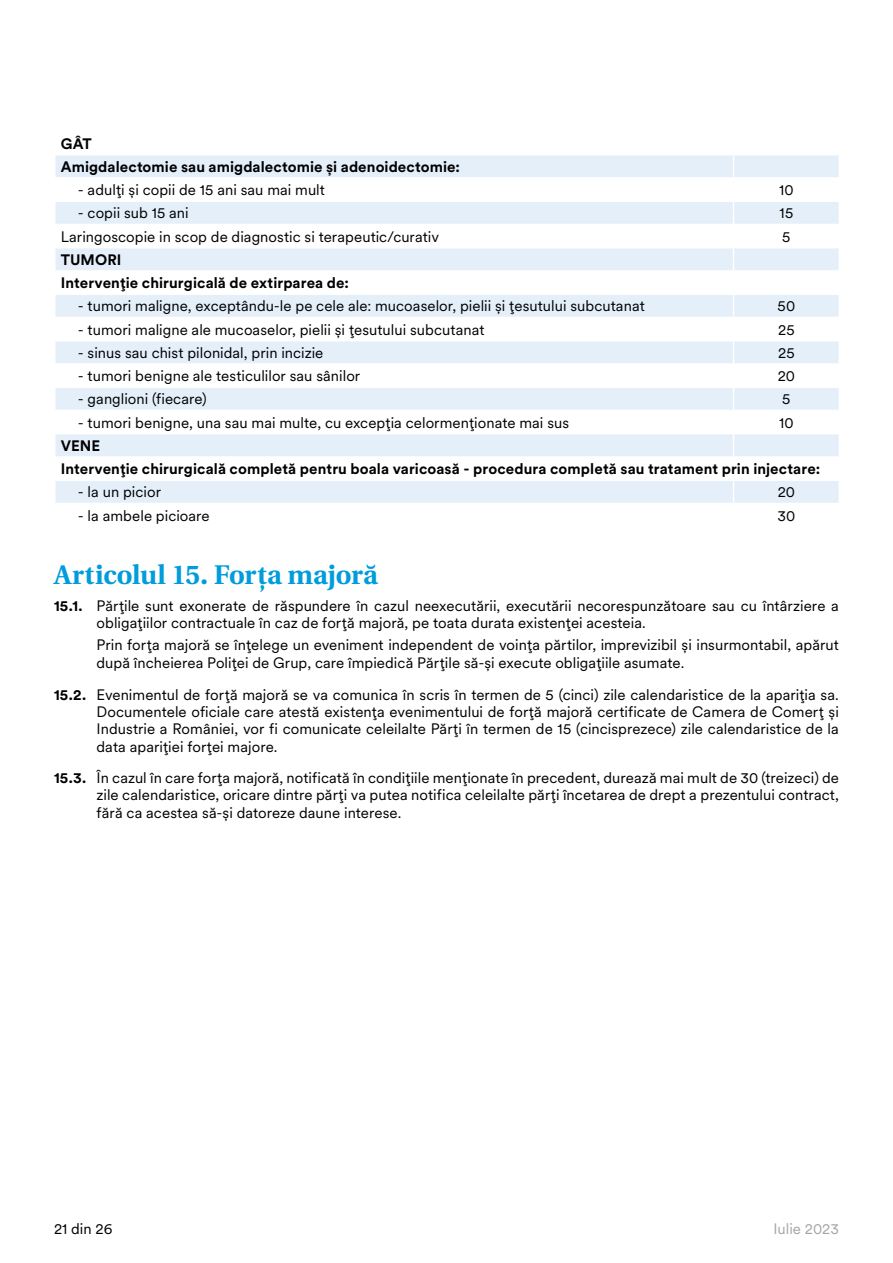
<style>
.page{position:relative;width:893px;height:1263px;background:#fff}
.page>*{position:absolute;margin:0;border:0;box-sizing:border-box;transform-origin:0 0}
.t1{font:700 27px "Linguistics Pro";letter-spacing:-.005em;color:#009cdc}
.t2{font:15px/17.2px "Met Life Circular";letter-spacing:.005em;color:#000}
.t3{font:700 15px/23.2px "Met Life Circular";letter-spacing:.005em;color:#000}
.t4{font:15px "Met Life Circular";color:#a3a7a9}
.s1{font-weight:700}
</style>
<div class="page">
<svg style="left:56px;top:155px;width:783px;height:348px;fill:#e4effa"></svg>
<hr style="left:54px;top:177px;width:679px;height:2px;background:#fff">
<hr style="left:733px;top:177px;width:107px;height:2px;background:#fff">
<hr style="left:54px;top:200px;width:679px;height:2px;background:#fff">
<hr style="left:733px;top:200px;width:107px;height:2px;background:#fff">
<hr style="left:54px;top:224px;width:679px;height:1px;background:#fff">
<hr style="left:733px;top:224px;width:107px;height:1px;background:#fff">
<hr style="left:54px;top:247px;width:679px;height:1px;background:#fff">
<hr style="left:733px;top:247px;width:107px;height:1px;background:#fff">
<hr style="left:54px;top:270px;width:679px;height:2px;background:#fff">
<hr style="left:733px;top:270px;width:107px;height:2px;background:#fff">
<hr style="left:54px;top:293px;width:679px;height:2px;background:#fff">
<hr style="left:733px;top:293px;width:107px;height:2px;background:#fff">
<hr style="left:54px;top:317px;width:679px;height:1px;background:#fff">
<hr style="left:733px;top:317px;width:107px;height:1px;background:#fff">
<hr style="left:54px;top:340px;width:679px;height:1px;background:#fff">
<hr style="left:733px;top:340px;width:107px;height:1px;background:#fff">
<hr style="left:54px;top:363px;width:679px;height:2px;background:#fff">
<hr style="left:733px;top:363px;width:107px;height:2px;background:#fff">
<hr style="left:54px;top:386px;width:679px;height:2px;background:#fff">
<hr style="left:733px;top:386px;width:107px;height:2px;background:#fff">
<hr style="left:54px;top:410px;width:679px;height:1px;background:#fff">
<hr style="left:733px;top:410px;width:107px;height:1px;background:#fff">
<hr style="left:54px;top:433px;width:679px;height:1px;background:#fff">
<hr style="left:733px;top:433px;width:107px;height:1px;background:#fff">
<svg style="left:733px;top:155px;width:1px;height:301px"></svg>
<hr style="left:54px;top:456px;width:679px;height:2px;background:#fff">
<hr style="left:733px;top:456px;width:107px;height:2px;background:#fff">
<hr style="left:54px;top:479px;width:679px;height:2px;background:#fff">
<hr style="left:733px;top:479px;width:107px;height:2px;background:#fff">
<svg style="left:733px;top:481px;width:1px;height:22px"></svg>
<p class="t3" style="left:61px;top:131px;width:401px">GÂT<br>Amigdalectomie sau amigdalectomie și adenoidectomie:</p>
<p class="t2" style="left:78px;top:181px;width:249px">- adulți și copii de 15 ani sau mai mult</p>
<p class="t2" style="left:779px;top:181px;width:16px">10</p>
<p class="t2" style="left:78px;top:204px;width:112px">- copii sub 15 ani</p>
<p class="t2" style="left:780px;top:204px;width:15px">15</p>
<p class="t2" style="left:61px;top:227px;width:380px">Laringoscopie in scop de diagnostic si terapeutic/curativ</p>
<p class="t2" style="left:782px;top:227px;width:10px">5</p>
<p class="t3" style="left:61px;top:247px;width:290px">TUMORI<br>Intervenție chirurgicală de extirparea de:</p>
<p class="t2" style="left:78px;top:297px;width:569px">- tumori maligne, exceptându-le pe cele ale: mucoaselor, pielii și țesutului subcutanat</p>
<p class="t2" style="left:778px;top:297px;width:19px">50</p>
<p class="t2" style="left:78px;top:320px;width:408px">- tumori maligne ale mucoaselor, pielii și țesutului subcutanat</p>
<p class="t2" style="left:778px;top:320px;width:18px">25</p>
<p class="t2" style="left:78px;top:343px;width:247px">- sinus sau chist pilonidal, prin incizie</p>
<p class="t2" style="left:778px;top:343px;width:18px">25</p>
<p class="t2" style="left:78px;top:367px;width:284px">- tumori benigne ale testiculilor sau sânilor</p>
<p class="t2" style="left:778px;top:367px;width:19px">20</p>
<p class="t2" style="left:78px;top:390px;width:130px">- ganglioni (fiecare)</p>
<p class="t2" style="left:782px;top:390px;width:10px">5</p>
<p class="t2" style="left:78px;top:413px;width:493px">- tumori benigne, una sau mai multe, cu excepția celormenționate mai sus</p>
<p class="t2" style="left:779px;top:413px;width:16px">10</p>
<p class="t3" style="left:61px;top:433px;width:761px">VENE<br>Intervenție chirurgicală completă pentru boala varicoasă - procedura completă sau tratament prin injectare:</p>
<p class="t2" style="left:78px;top:483px;width:85px">- la un picior</p>
<p class="t2" style="left:778px;top:483px;width:19px">20</p>
<p class="t2" style="left:78px;top:506px;width:133px">- la ambele picioare</p>
<p class="t2" style="left:777px;top:506px;width:19px">30</p>
<h1 class="t1" style="left:54px;top:553px;width:325px">Articolul 15. Forța majoră</h1>
<p class="t2" style="left:97px;top:596px;width:744px;text-indent:-43px"><span class="s1">15.1.</span> Părțile sunt exonerate de răspundere în cazul neexecutării, executării necorespunzătoare sau cu întârziere a obligațiilor contractuale în caz de forță majoră, pe toata durata existenței acesteia.</p>
<p class="t2" style="left:97px;top:635px;width:744px;line-height:18px">Prin forța majoră se înțelege un eveniment independent de voința părtilor, imprevizibil și insurmontabil, apărut după încheierea Poliței de Grup, care împiedică Părțile să-și execute obligațiile asumate.</p>
<p class="t2" style="left:97px;top:685px;width:744px;text-align:justify;text-indent:-43px"><span class="s1">15.2.</span> Evenimentul de forță majoră se va comunica în scris în termen de 5 (cinci) zile calendaristice de la apariția sa.<br>Documentele oficiale care atestă existența evenimentului de forță majoră certificate de Camera de Comerț și Industrie a României, vor fi comunicate celeilalte Părți în termen de 15 (cincisprezece) zile calendaristice de la data apariției forței majore.</p>
<p class="t2" style="left:97px;top:768px;width:744px;text-align:justify;text-indent:-43px"><span class="s1">15.3.</span> În cazul în care forța majoră, notificată în condițiile menționate în precedent, durează mai mult de 30 (treizeci) de zile calendaristice, oricare dintre părți va putea notifica celeilalte părți încetarea de drept a prezentului contract, fără ca acestea să-și datoreze daune interese.</p>
<p class="t2" style="left:54px;top:1220px;width:60px">21 din 26</p>
<p class="t4" style="left:773px;top:1219px;width:67px">Iulie 2023</p>
</div>
